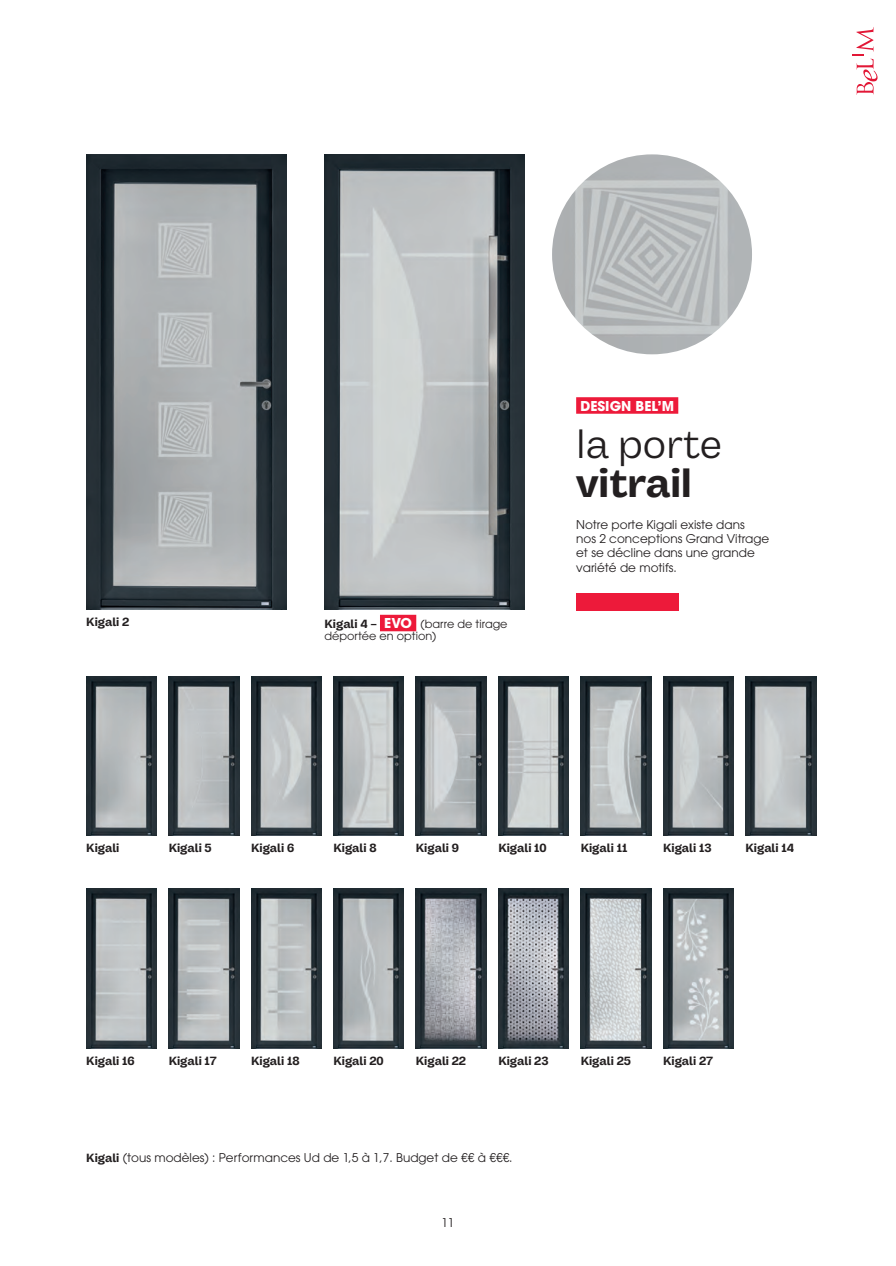
<style>
.page{position:relative;width:896px;height:1266px;background:#fff}
.page>*{position:absolute;margin:0;border:0;box-sizing:border-box;transform-origin:0 0}
.t1{font:40.5px "Vastago Grotesk";color:#231f20}
.t2{font:700 40.5px "Vastago Grotesk";color:#231f20}
.t3{font:700 13.5px "ITC Avant Garde Pro";color:#fff}
.t4{font:12px/14.4px "ITC Avant Garde Pro";color:#231f20}
.t5{font:700 12px "Vastago Grotesk";color:#231f20}
.t6{font:11.25px/12px "ITC Avant Garde Pro";color:#231f20}
.s1{font-family:"Vastago Grotesk";font-weight:700;font-size:12px}
.s2{font-weight:700;font-size:13.5px;color:#fff}
.s3{font-family:"Vastago Grotesk";font-weight:700}
</style>
<div class="page">
<svg style="left:852px;top:27px;width:25px;height:68px"></svg>
<img style="left:86px;top:154px;width:200px;height:455px">
<img style="left:324px;top:154px;width:200px;height:455px">
<img style="left:552px;top:154px;width:200px;height:200px;border-radius:100px">
<div style="left:380px;top:614px;width:36px;height:17px;background:#ed1a3a"></div>
<div style="left:576px;top:397px;width:102px;height:17px;background:#ed1a3a"></div>
<div style="left:576px;top:593px;width:102px;height:17px;background:#ed1a3a"></div>
<img style="left:251px;top:676px;width:70px;height:159px">
<img style="left:169px;top:888px;width:70px;height:160px">
<img style="left:333px;top:676px;width:71px;height:159px">
<img style="left:251px;top:888px;width:70px;height:160px">
<img style="left:416px;top:676px;width:70px;height:159px">
<img style="left:169px;top:676px;width:70px;height:159px">
<img style="left:86px;top:676px;width:71px;height:159px">
<img style="left:498px;top:676px;width:70px;height:159px">
<img style="left:333px;top:888px;width:71px;height:160px">
<img style="left:580px;top:676px;width:71px;height:159px">
<img style="left:416px;top:888px;width:70px;height:160px">
<img style="left:663px;top:676px;width:70px;height:159px">
<img style="left:498px;top:888px;width:70px;height:160px">
<img style="left:745px;top:676px;width:70px;height:159px">
<img style="left:580px;top:888px;width:71px;height:160px">
<img style="left:86px;top:888px;width:71px;height:160px">
<img style="left:663px;top:888px;width:70px;height:160px">
<p class="t5" style="left:86px;top:615px;width:45px">Kigali 2</p>
<p class="t6" style="left:324px;top:618px;width:184px"><span class="s1">Kigali 4 –</span> <span class="s2">EVO</span> (barre de tirage déportée en option)</p>
<p class="t3" style="left:580px;top:396px;width:95px">DESIGN BEL’M</p>
<h1 class="t1" style="left:576px;top:420px;width:147px">la porte</h1>
<h1 class="t2" style="left:576px;top:459px;width:117px">vitrail</h1>
<p class="t4" style="left:576px;top:516px;width:195px">Notre porte Kigali existe dans<br>nos 2 conceptions Grand Vitrage et se décline dans une grande variété de motifs.</p>
<p class="t5" style="left:86px;top:840px;width:35px">Kigali</p>
<p class="t5" style="left:169px;top:840px;width:45px">Kigali 5</p>
<p class="t5" style="left:416px;top:840px;width:45px">Kigali 9</p>
<p class="t5" style="left:498px;top:840px;width:50px">Kigali 10</p>
<p class="t5" style="left:251px;top:840px;width:45px">Kigali 6</p>
<p class="t5" style="left:333px;top:840px;width:45px">Kigali 8</p>
<p class="t5" style="left:580px;top:840px;width:48px">Kigali 11</p>
<p class="t5" style="left:663px;top:840px;width:50px">Kigali 13</p>
<p class="t5" style="left:745px;top:840px;width:50px">Kigali 14</p>
<p class="t5" style="left:86px;top:1053px;width:50px">Kigali 16</p>
<p class="t5" style="left:580px;top:1053px;width:52px">Kigali 25</p>
<p class="t5" style="left:663px;top:1053px;width:52px">Kigali 27</p>
<p class="t5" style="left:169px;top:1053px;width:50px">Kigali 17</p>
<p class="t5" style="left:251px;top:1053px;width:50px">Kigali 18</p>
<p class="t5" style="left:333px;top:1053px;width:52px">Kigali 20</p>
<p class="t5" style="left:416px;top:1053px;width:52px">Kigali 22</p>
<p class="t5" style="left:498px;top:1053px;width:52px">Kigali 23</p>
<p class="t4" style="left:86px;top:1149px;width:428px"><span class="s3">Kigali</span> (tous modèles) : Performances Ud de 1,5 à 1,7. Budget de €€ à €€€.</p>
<p class="t4" style="left:441px;top:1214px;width:15px">11</p>
</div>
